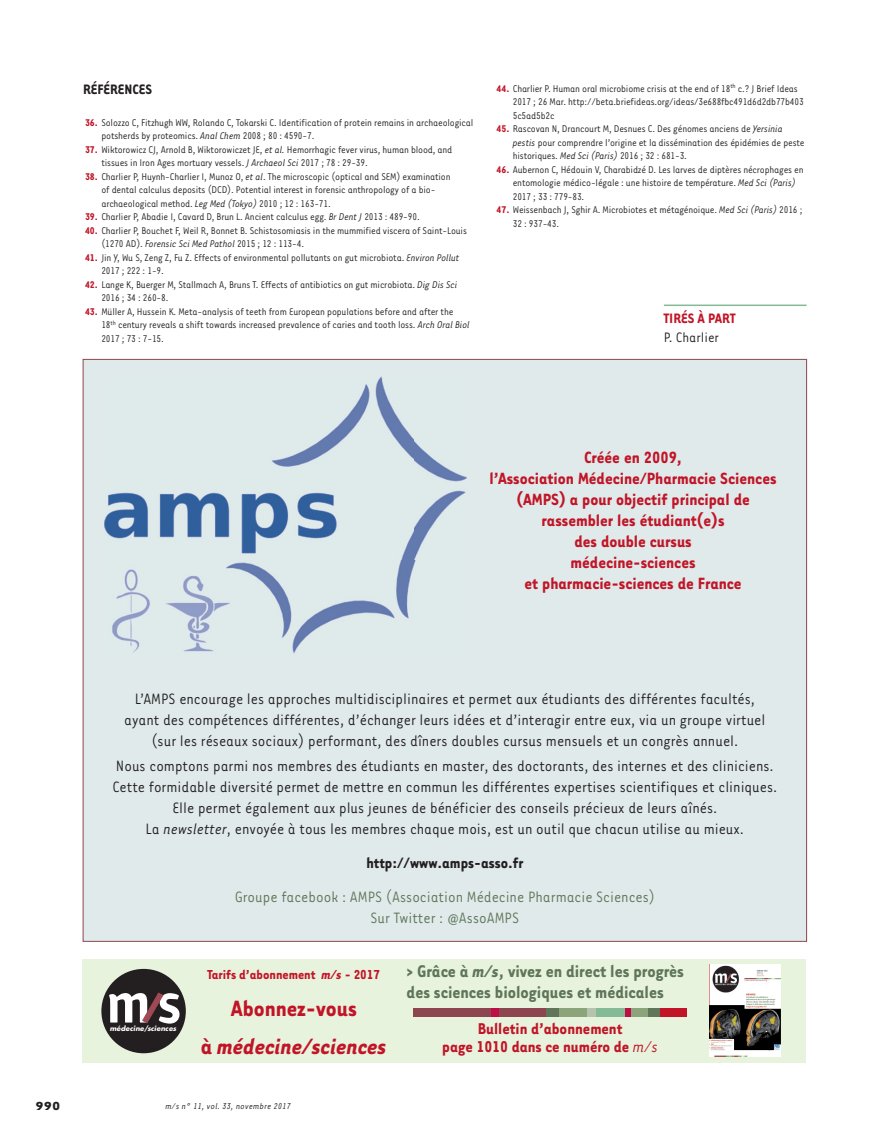
<style>
.page{position:relative;width:892px;height:1148px;background:#fff}
.page>*{position:absolute;margin:0;border:0;box-sizing:border-box;transform-origin:0 0}
.t1{font:italic 700 25.5px/37.5px "Tarzana Narrow";color:#c11527;text-align:center}
.t2{font:700 19.5px/21px "Tarzana Narrow";color:#5f7659}
.t3{font:700 18.75px/21px "Tarzana Narrow";color:#c11527;text-align:center}
.t4{font:700 18px/18px "Tarzana Narrow";color:#c11527;text-align:center}
.t5{font:17.25px/21px "Tarzana Narrow";color:#231f20;text-align:center}
.t6{font:17.25px/21px "Tarzana Narrow";color:#5f7659;text-align:center}
.t7{font:700 17.25px "Tarzana Narrow";color:#231f20}
.t8{font:700 15.75px "Tarzana Narrow";color:#231f20}
.t9{font:700 15.75px "Tarzana Narrow";color:#c11527}
.t10{font:15.75px "Tarzana Narrow";color:#231f20}
.t11{font:700 15px "Tarzana Narrow";color:#c11527}
.t12{font:700 13.5px "Tarzana Wide";color:#231f20}
.t13{font:11.25px/13.5px "Tarzana Narrow";letter-spacing:-.015em;color:#231f20}
.t14{font:italic 9.75px "Tarzana Narrow";letter-spacing:.025em;color:#231f20}
.t15{font:italic 700 6.9px "Futura";letter-spacing:.01em;color:#fff}
.s1{font-weight:700;color:#c11527}
.s2{font-style:italic}
.s3{font-style:normal}
.s4{font-weight:400;font-style:italic}
</style>
<div class="page">
<hr style="left:663px;top:304px;width:143px;height:2px;background:#84ba95">
<div style="left:83px;top:359px;width:723px;height:582px;background:#e0eaeb"></div>
<img style="left:105px;top:377px;width:361px;height:276px">
<div style="left:82px;top:959px;width:723px;height:103px;background:#e8f3de"></div>
<div style="left:413px;top:1007px;width:133px;height:9px;background:#8d454f"></div>
<div style="left:545px;top:1007px;width:27px;height:9px;background:#5f7659"></div>
<div style="left:646px;top:1007px;width:13px;height:9px;background:#5f7659"></div>
<div style="left:559px;top:1007px;width:29px;height:9px;background:#8ba479"></div>
<div style="left:595px;top:1007px;width:29px;height:9px;background:#84ba95"></div>
<div style="left:629px;top:1007px;width:18px;height:9px;background:#8ba479"></div>
<div style="left:587px;top:1007px;width:8px;height:9px;background:#b6c4ad"></div>
<div style="left:491px;top:1007px;width:7px;height:9px;background:#c10d45"></div>
<div style="left:624px;top:1007px;width:6px;height:9px;background:#c10d45"></div>
<div style="left:659px;top:1007px;width:27px;height:9px;background:#c11527"></div>
<div style="left:101px;top:969px;width:85px;height:84px;background:#231f20;border-radius:50%"></div>
<svg style="left:109px;top:993px;width:70px;height:30px"></svg>
<img style="left:709px;top:964px;width:71px;height:92px">
<h3 class="t8" style="left:83px;top:84px;width:70px">RÉFÉRENCES</h3>
<p class="t13" style="left:101px;top:117px;width:373px;text-indent:-16px"><span class="s1">36.</span> Solozzo C, Fitzhugh WW, Rolando C, Tokarski C. Identification of protein remains in archaeological potsherds by proteomics. <span class="s2">Anal Chem</span> 2008 ; 80 : 4590-7.</p>
<p class="t13" style="left:101px;top:144px;width:352px;text-indent:-16px"><span class="s1">37.</span> Wiktorowicz CJ, Arnold B, Wiktorowiczet JE, <span class="s2">et al.</span> Hemorrhagic fever virus, human blood, and tissues in Iron Ages mortuary vessels. <span class="s2">J Archaeol Sci</span> 2017 ; 78 : 29-39.</p>
<p class="t13" style="left:101px;top:171px;width:350px;text-indent:-16px"><span class="s1">38.</span> Charlier P, Huynh-Charlier I, Munoz O, <span class="s2">et al</span>. The microscopic (optical and SEM) examination of dental calculus deposits (DCD). Potential interest in forensic anthropology of a bio&shy;archaeological method. <span class="s2">Leg Med (Tokyo)</span> 2010 ; 12 : 163-71.</p>
<p class="t13" style="left:85px;top:211px;width:336px"><span class="s1">39.</span> Charlier P, Abadie I, Cavard D, Brun L. Ancient calculus egg. <span class="s2">Br Dent J</span> 2013 : 489-90.</p>
<p class="t13" style="left:101px;top:225px;width:367px;text-indent:-16px"><span class="s1">40.</span> Charlier P, Bouchet F, Weil R, Bonnet B. Schistosomiasis in the mummified viscera of Saint-Louis (1270 AD). <span class="s2">Forensic Sci Med Pathol</span> 2015 ; 12 : 113-4.</p>
<p class="t13" style="left:101px;top:252px;width:359px;text-indent:-16px"><span class="s1">41.</span> Jin Y, Wu S, Zeng Z, Fu Z. Effects of environmental pollutants on gut microbiota. <span class="s2">Environ Pollut<br></span>2017 ; 222 : 1-9.</p>
<p class="t13" style="left:101px;top:279px;width:357px;text-indent:-16px"><span class="s1">42.</span> Lange K, Buerger M, Stallmach A, Bruns T. Effects of antibiotics on gut microbiota. <span class="s2">Dig Dis Sci<br></span>2016 ; 34 : 260-8.</p>
<p class="t13" style="left:101px;top:306px;width:370px;text-indent:-16px"><span class="s1">43.</span> Müller A, Hussein K. Meta-analysis of teeth from European populations before and after the<br>18<sup>th</sup> century reveals a shift towards increased prevalence of caries and tooth loss. <span class="s2">Arch Oral Biol<br></span>2017 ; 73 : 7-15.</p>
<h3 class="t9" style="left:663px;top:313px;width:73px">TIRÉS À PART</h3>
<p class="t13" style="left:512px;top:82px;width:292px;text-indent:-16px"><span class="s1">44.</span> Charlier P. Human oral microbiome crisis at the end of 18<sup>th</sup> c.? J Brief Ideas<br>2017 ; 26 Mar. http://beta.briefideas.org/ideas/3e688fbc491d6d2db77b403<br>5c5ad5b2c</p>
<p class="t13" style="left:512px;top:123px;width:293px;text-indent:-16px"><span class="s1">45.</span> Rascovan N, Drancourt M, Desnues C. Des génomes anciens de <span class="s2">Yersinia pestis</span> pour comprendre l’origine et la dissémination des épidémies de peste historiques. <span class="s2">Med Sci (Paris)</span> 2016 ; 32 : 681-3.</p>
<p class="t13" style="left:512px;top:163px;width:292px;text-indent:-16px"><span class="s1">46.</span> Aubernon C, Hédouin V, Charabidzé D. Les larves de diptères nécrophages en entomologie médico-légale : une histoire de température. <span class="s2">Med Sci (Paris)<br></span>2017 ; 33 : 779-83.</p>
<p class="t13" style="left:512px;top:204px;width:291px;text-indent:-16px"><span class="s1">47.</span> Weissenbach J, Sghir A. Microbiotes et métagénoique. <span class="s2">Med Sci (Paris)</span> 2016 ;<br>32 : 937-43.</p>
<h3 class="t10" style="left:663px;top:332px;width:57px">P. Charlier</h3>
<h3 class="t3" style="left:489px;top:448px;width:288px">Créée en 2009,<br>l’Association Médecine/Pharmacie Sciences (AMPS) a pour objectif principal de rassembler les étudiant(e)s<br>des double cursus<br>médecine-sciences<br>et pharmacie-sciences de France</h3>
<p class="t5" style="left:124px;top:690px;width:642px">L’AMPS encourage les approches multidisciplinaires et permet aux étudiants des différentes facultés, ayant des compétences différentes, d’échanger leurs idées et d’interagir entre eux, via un groupe virtuel (sur les réseaux sociaux) performant, des dîners doubles cursus mensuels et un congrès annuel.</p>
<p class="t5" style="left:112px;top:757px;width:666px">Nous comptons parmi nos membres des étudiants en master, des doctorants, des internes et des cliniciens.<br>Cette formidable diversité permet de mettre en commun les différentes expertises scientifiques et cliniques.<br>Elle permet également aux plus jeunes de bénéficier des conseils précieux de leurs aînés.<br>La <span class="s2">newsletter</span>, envoyée à tous les membres chaque mois, est un outil que chacun utilise au mieux.</p>
<h3 class="t7" style="left:366px;top:857px;width:158px">http://www.amps-asso.fr</h3>
<h3 class="t6" style="left:234px;top:887px;width:421px">Groupe facebook : AMPS (Association Médecine Pharmacie Sciences)<br>Sur Twitter : @AssoAMPS</h3>
<p class="t15" style="left:110px;top:1025px;width:68px">médecine/sciences</p>
<h3 class="t11" style="left:207px;top:969px;width:174px">Tarifs d’abonnement <span class="s2">m/s</span> - 2017</h3>
<h1 class="t1" style="left:201px;top:992px;width:187px"><span class="s3">Abonnez-vous<br>à</span> médecine/sciences</h1>
<p class="t12" style="left:36px;top:1101px;width:26px">990</p>
<p class="t14" style="left:165px;top:1103px;width:127px">m/s n° 11, vol. 33, novembre 2017</p>
<h2 class="t2" style="left:406px;top:962px;width:279px">&gt; Grâce à <span class="s2">m/s</span>, vivez en direct les progrès des sciences biologiques et médicales</h2>
<h3 class="t4" style="left:442px;top:1021px;width:217px">Bulletin d’abonnement<br>page 1010 dans ce numéro de <span class="s4">m/s</span></h3>
</div>
